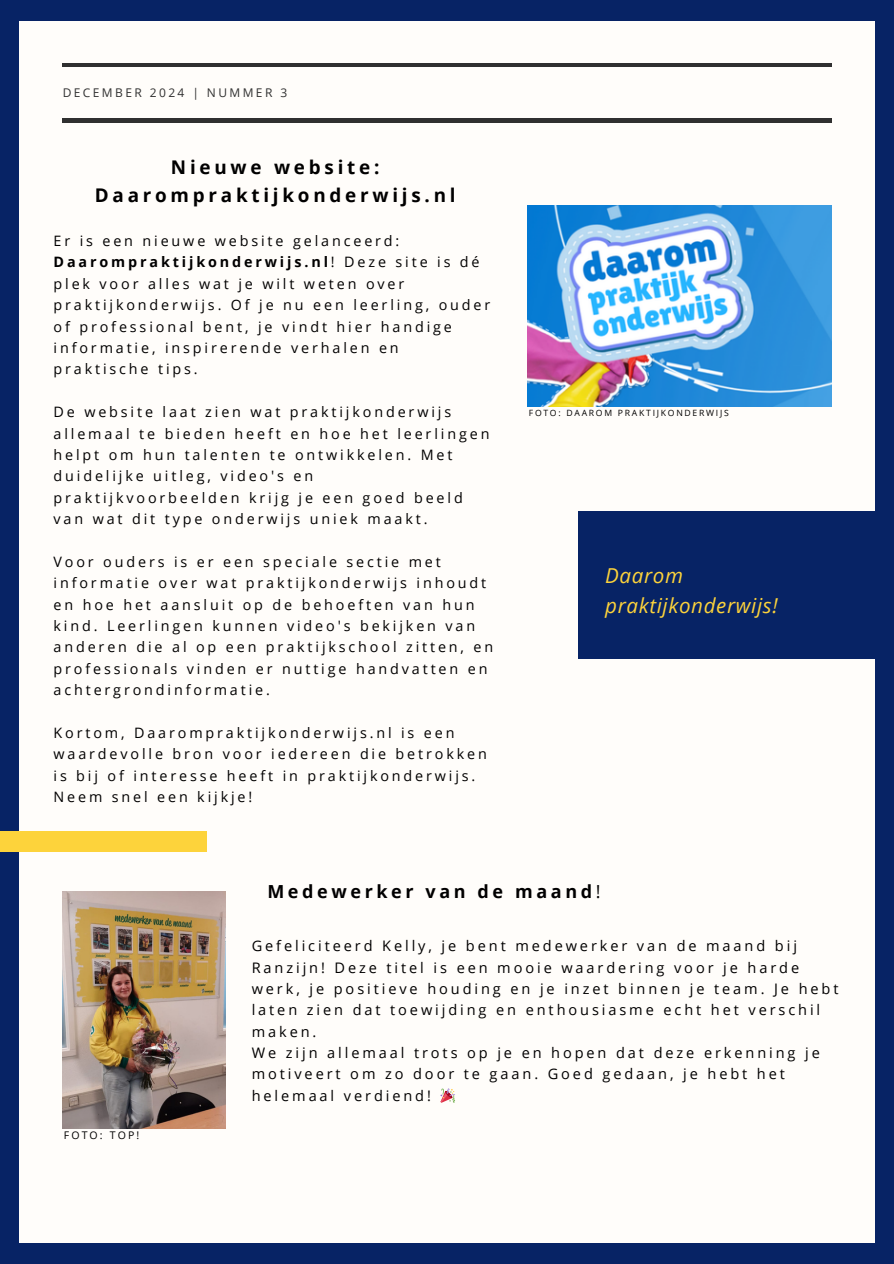
<style>
.page{position:relative;width:894px;height:1264px;background:#fff}
.page>*{position:absolute;margin:0;border:0;box-sizing:border-box;transform-origin:0 0}
.t1{font:italic 20.55px/30.3px "Open Sans";letter-spacing:.03em;color:#fdd33b}
.t2{font:700 18.9px/28.2px "Open Sans";letter-spacing:.2em;color:#000;text-align:center}
.t3{font:700 18px "Open Sans";letter-spacing:.2em;color:#000}
.t4{font:14.55px/21.3px "Open Sans";letter-spacing:.2em;color:#000}
.t5{font:14.4px/21.3px "Open Sans";letter-spacing:.2em;color:#000}
.t6{font:12px "Open Sans";letter-spacing:.2em;color:#303030}
.t7{font:10.5px "Open Sans";letter-spacing:.2em;color:#000}
.t8{font:8.7px "Open Sans";letter-spacing:.2em;color:#000}
.s1{font-weight:700}
.s2{font-weight:400}
</style>
<div class="page">
<div style="left:0;top:0;width:893px;height:1263px;background:#072365"></div>
<div style="left:19px;top:21px;width:855px;height:1221px;background:#fffdfa"></div>
<hr style="left:63px;top:119px;width:768px;height:3px;background:#303030">
<hr style="left:63px;top:64px;width:768px;height:3px;background:#303030">
<div style="left:0;top:831px;width:207px;height:20px;background:#fdd33b"></div>
<div style="left:578px;top:512px;width:315px;height:147px;background:#072365"></div>
<img style="left:63px;top:891px;width:163px;height:237px">
<img style="left:528px;top:205px;width:303px;height:202px">
<p class="t6" style="left:63px;top:84px;width:226px">DECEMBER 2024 | NUMMER 3</p>
<h4 class="t2" style="left:95px;top:153px;width:362px">Nieuwe website:<br>Daarompraktijkonderwijs.nl</h4>
<h4 class="t5" style="left:53px;top:230px;width:438px">Er is een nieuwe website gelanceerd:<br><span class="s1">Daarompraktijkonderwijs.nl</span>! Deze site is dé plek voor alles wat je wilt weten over praktijkonderwijs. Of je nu een leerling, ouder of professional bent, je vindt hier handige informatie, inspirerende verhalen en praktische tips.</h4>
<h4 class="t5" style="left:53px;top:401px;width:437px">De website laat zien wat praktijkonderwijs allemaal te bieden heeft en hoe het leerlingen helpt om hun talenten te ontwikkelen. Met duidelijke uitleg, video's en praktijkvoorbeelden krijg je een goed beeld van wat dit type onderwijs uniek maakt.</h4>
<p class="t5" style="left:53px;top:550px;width:441px">Voor ouders is er een speciale sectie met informatie over wat praktijkonderwijs inhoudt en hoe het aansluit op de behoeften van hun kind. Leerlingen kunnen video's bekijken van anderen die al op een praktijkschool zitten, en professionals vinden er nuttige handvatten en achtergrondinformatie.</p>
<p class="t5" style="left:53px;top:721px;width:435px">Kortom, Daarompraktijkonderwijs.nl is een waardevolle bron voor iedereen die betrokken is bij of interesse heeft in praktijkonderwijs.<br>Neem snel een kijkje!</p>
<h5 class="t8" style="left:528px;top:406px;width:201px">FOTO: DAAROM PRAKTIJKONDERWIJS</h5>
<p class="t1" style="left:605px;top:560px;width:174px">Daarom praktijkonderwijs!</p>
<h4 class="t3" style="left:267px;top:879px;width:335px">Medewerker van de maand<span class="s2">!</span></h4>
<p class="t7" style="left:64px;top:1128px;width:77px">FOTO: TOP!</p>
<h2 class="t4" style="left:252px;top:934px;width:588px">Gefeliciteerd Kelly, je bent medewerker van de maand bij Ranzijn! Deze titel is een mooie waardering voor je harde werk, je positieve houding en je inzet binnen je team. Je hebt laten zien dat toewijding en enthousiasme echt het verschil maken.<br>We zijn allemaal trots op je en hopen dat deze erkenning je motiveert om zo door te gaan. Goed gedaan, je hebt het helemaal verdiend!</h2>
</div>
